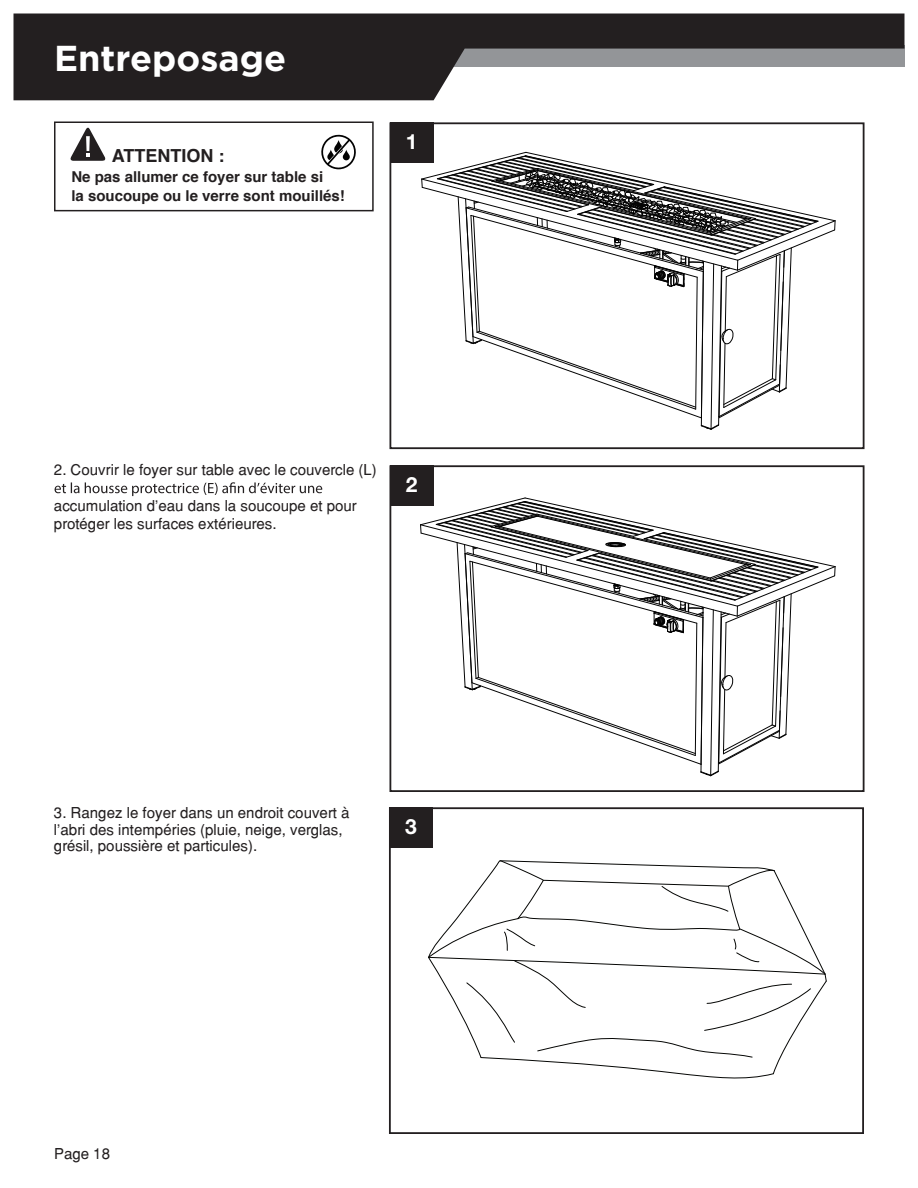
<style>
.page{position:relative;width:918px;height:1188px;background:#fff}
.page>*{position:absolute;margin:0;border:0;box-sizing:border-box;transform-origin:0 0}
.t1{font:700 36px "Gotham";color:#fff}
.t2{font:700 21px "Helvetica Neue LT Std";color:#fff}
.t3{font:700 18px "Helvetica";color:#231f20}
.t4{font:15px/16.5px "Helvetica";color:#231f20}
.t5{font:700 15px/19.5px "Helvetica";color:#231f20}
</style>
<div class="page">
<svg style="left:14px;top:14px;width:890px;height:86px;fill:#231f20"></svg>
<div style="left:389px;top:807px;width:475px;height:327px;border:2px solid #231f20"></div>
<div style="left:389px;top:807px;width:44px;height:40px;background:#231f20"></div>
<svg style="left:428px;top:860px;width:399px;height:219px"></svg>
<svg style="left:70px;top:128px;width:35px;height:33px"></svg>
<div style="left:54px;top:122px;width:320px;height:89px;border:2px solid #231f20"></div>
<svg style="left:55px;top:482px;width:267px;height:14px"></svg>
<svg style="left:321px;top:134px;width:35px;height:35px"></svg>
<div style="left:389px;top:122px;width:476px;height:327px;border:2px solid #231f20"></div>
<div style="left:389px;top:465px;width:476px;height:327px;border:2px solid #231f20"></div>
<div style="left:390px;top:122px;width:43px;height:40px;background:#231f20"></div>
<div style="left:390px;top:465px;width:43px;height:40px;background:#231f20"></div>
<svg style="left:421px;top:152px;width:415px;height:278px"></svg>
<svg style="left:420px;top:497px;width:416px;height:280px"></svg>
<h1 class="t1" style="left:54px;top:34px;width:234px">Entreposage</h1>
<p class="t3" style="left:112px;top:141px;width:114px">ATTENTION :</p>
<p class="t5" style="left:71px;top:167px;width:275px">Ne pas allumer ce foyer sur table si<br>la soucoupe ou le verre sont mouillés!</p>
<h2 class="t2" style="left:406px;top:128px;width:13px">1</h2>
<p class="t4" style="left:54px;top:461px;width:324px">2. Couvrir le foyer sur table avec le couvercle (L)</p>
<p class="t4" style="left:54px;top:497px;width:304px;line-height:18px">accumulation d’eau dans la soucoupe et pour protéger les surfaces extérieures.</p>
<h2 class="t2" style="left:406px;top:471px;width:13px">2</h2>
<p class="t4" style="left:54px;top:804px;width:297px">3. Rangez le foyer dans un endroit couvert à l’abri des intempéries (pluie, neige, verglas, grésil, poussière et particules).</p>
<h2 class="t2" style="left:405px;top:813px;width:13px">3</h2>
<p class="t4" style="left:54px;top:1145px;width:58px">Page 18</p>
</div>
